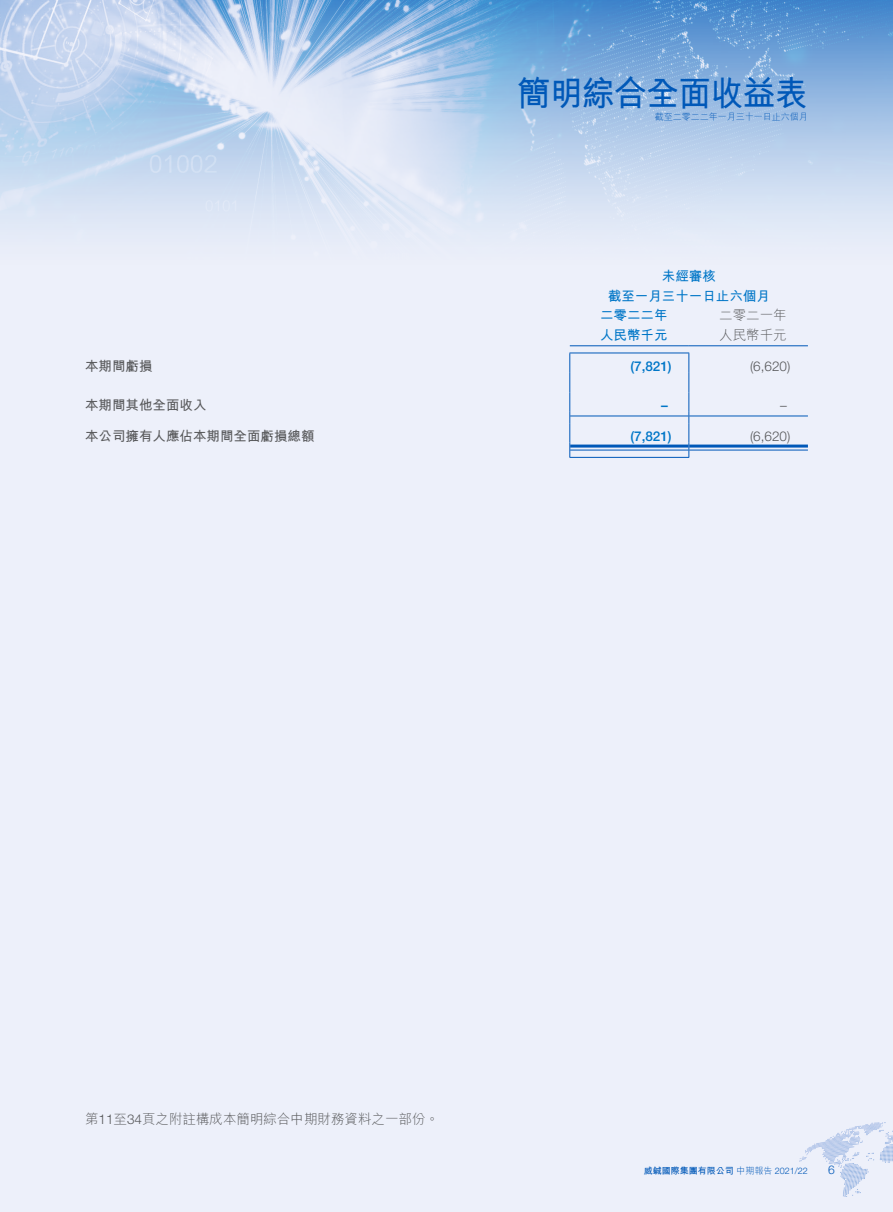
<style>
.page{position:relative;width:893px;height:1212px;background:#edf0fa}
.page>*{position:absolute;margin:0;border:0;box-sizing:border-box;transform-origin:0 0}
.t1{font:700 34.65px "M Hei HK";letter-spacing:-.025em;color:#0058b8;scale:.95 1}
.t2{font:300 13.5px "M Hei HK";color:#57585a}
.t3{font:700 13.5px "M Hei HK";color:#57585a}
.t4{font:700 13.5px/19.5px "M Hei HK";color:#0076c7;text-align:center}
.t5{font:300 13.5px "Helvetica Neue LT Std";color:#57585a}
.t6{font:500 13.5px "Helvetica Neue LT Std";color:#0076c7}
.t7{font:300 12px "Helvetica Neue LT Std";color:#0058b8}
.t8{font:700 9px "M Hei HK";color:#0058b8}
.t9{font:300 9px "M Hei HK";color:#0058b8}
.s1{font-family:"Helvetica Neue LT Std"}
.s2{font-weight:300}
.s3{font-family:"Helvetica Neue LT Std";font-weight:300}
</style>
<div class="page">
<img style="left:799px;top:1123px;width:94px;height:73px">
<img style="left:0;top:0;width:893px;height:230px">
<hr style="left:569px;top:353px;width:120px;height:1px;background:#0058b8">
<svg style="left:569px;top:353px;width:1px;height:104px"></svg>
<hr style="left:569px;top:457px;width:120px;height:1px;background:#0058b8">
<svg style="left:688px;top:353px;width:1px;height:104px"></svg>
<hr style="left:570px;top:345px;width:119px;height:1px;background:#0058b8">
<hr style="left:689px;top:345px;width:119px;height:1px;background:#0058b8">
<hr style="left:570px;top:416px;width:118px;height:1px;background:#0058b8">
<hr style="left:689px;top:416px;width:119px;height:1px;background:#0058b8">
<hr style="left:570px;top:445px;width:118px;height:3px;background:#0058b8">
<hr style="left:570px;top:449px;width:118px;height:2px;background:#0058b8">
<hr style="left:689px;top:445px;width:119px;height:3px;background:#0058b8">
<hr style="left:689px;top:449px;width:119px;height:2px;background:#0058b8">
<p class="t3" style="left:85px;top:356px;width:69px">本期間虧損</p>
<p class="t3" style="left:85px;top:395px;width:123px">本期間其他全面收入</p>
<p class="t3" style="left:85px;top:426px;width:231px">本公司擁有人應佔本期間全面虧損總額</p>
<h1 class="t1" style="left:517px;top:68px;width:307px">簡明綜合全面收益表</h1>
<p class="t9" style="left:655px;top:110px;width:154px">截至二零二二年一月三十一日止六個月</p>
<p class="t4" style="left:608px;top:266px;width:163px">未經審核<br>截至一月三十一日止六個月</p>
<p class="t2" style="left:719px;top:306px;width:69px">二零二一年</p>
<p class="t4" style="left:600px;top:305px;width:69px">二零二二年</p>
<p class="t4" style="left:600px;top:324px;width:69px">人民幣千元</p>
<p class="t2" style="left:719px;top:325px;width:69px">人民幣千元</p>
<p class="t6" style="left:630px;top:358px;width:43px">)7,821(</p>
<p class="t5" style="left:750px;top:358px;width:42px">)6,620(</p>
<p class="t6" style="left:661px;top:397px;width:8px">–</p>
<p class="t5" style="left:780px;top:397px;width:8px">–</p>
<p class="t6" style="left:630px;top:428px;width:43px">)7,821(</p>
<p class="t5" style="left:750px;top:428px;width:42px">)6,620(</p>
<p class="t2" style="left:85px;top:1110px;width:356px">第<span class="s1">11</span>至<span class="s1">34</span>頁之附註構成本簡明綜合中期財務資料之一部份。</p>
<p class="t8" style="left:644px;top:1164px;width:166px">威鋮國際集團有限公司<span class="s2">中期報告</span> <span class="s3">2021/22</span></p>
<p class="t7" style="left:828px;top:1163px;width:8px">6</p>
</div>
